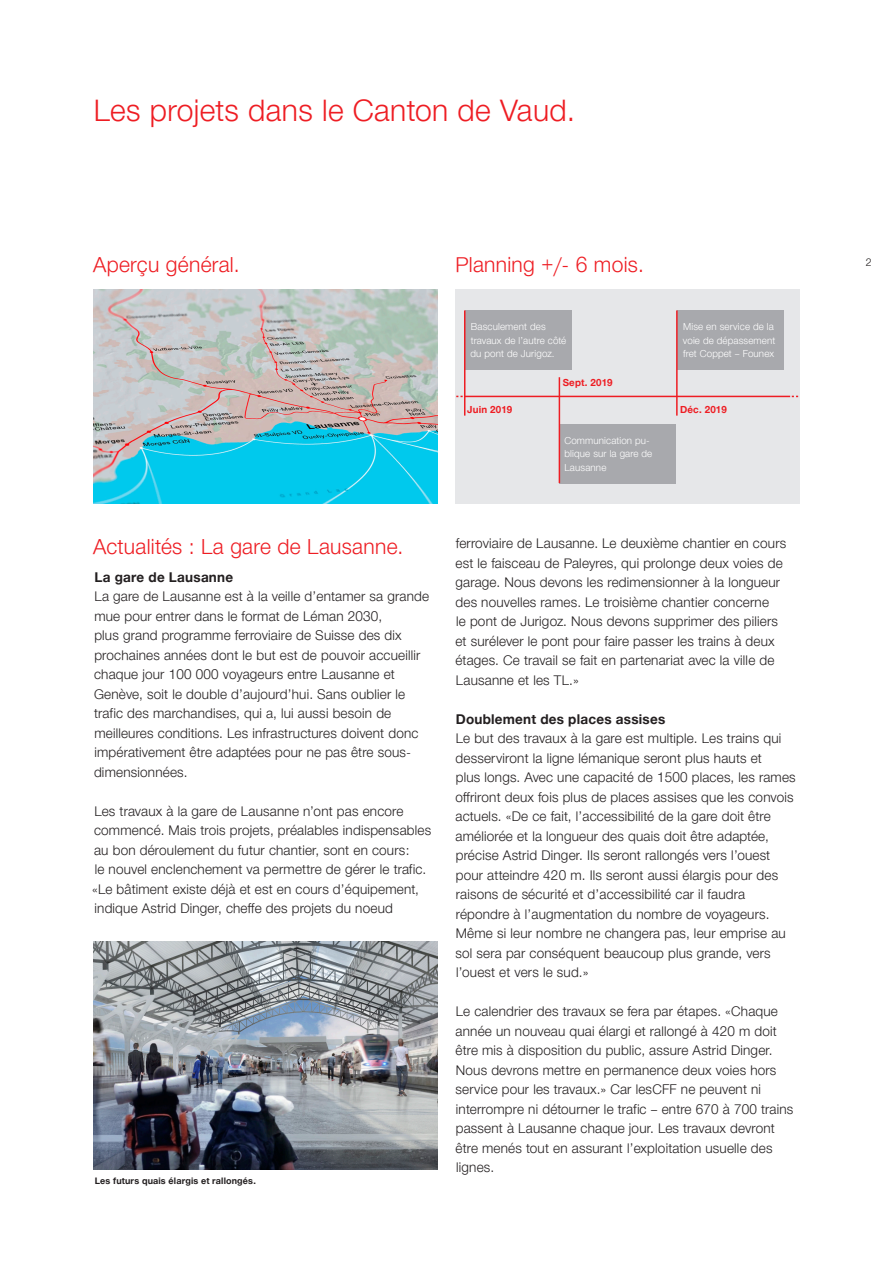
<style>
.page{position:relative;width:893px;height:1263px;background:#fff}
.page>*{position:absolute;margin:0;border:0;box-sizing:border-box;transform-origin:0 0}
.t1{font:300 30px "SBB";letter-spacing:.015em;color:#ee1d23}
.t2{font:300 21px "SBB";letter-spacing:.015em;color:#ee1d23}
.t3{font:300 13.5px/19.5px "SBB";letter-spacing:.015em;color:#231f20}
.t4{font:700 13.5px "SBB";letter-spacing:.015em;color:#231f20}
.t5{font:300 10.5px "SBB";color:#231f20}
.t6{font:300 9.75px/13.5px "SBB";letter-spacing:.015em;color:#fff}
.t7{font:700 9.75px "SBB";letter-spacing:.015em;color:#ee1d23}
.t8{font:700 9px "SBB";letter-spacing:.015em;color:#231f20}
</style>
<div class="page">
<div style="left:455px;top:289px;width:344px;height:215px;background:#e6e7e9"></div>
<hr style="left:464px;top:396px;width:326px;height:1px;background:#ee1d23">
<div style="left:559px;top:424px;width:117px;height:59px;background:#a8a9ad"></div>
<hr style="left:559px;top:377px;width:1px;height:106px;background:#ee1d23">
<div style="left:678px;top:310px;width:106px;height:60px;background:#a8a9ad"></div>
<hr style="left:676px;top:310px;width:2px;height:106px;background:#ee1d23">
<div style="left:466px;top:310px;width:106px;height:60px;background:#a8a9ad"></div>
<hr style="left:464px;top:310px;width:1px;height:106px;background:#ee1d23">
<img style="left:94px;top:289px;width:344px;height:215px">
<img style="left:94px;top:941px;width:344px;height:229px">
<h2 class="t1" style="left:94px;top:89px;width:483px">Les projets dans le Canton de Vaud.</h2>
<h3 class="t2" style="left:93px;top:249px;width:148px">Aperçu général.</h3>
<h3 class="t2" style="left:455px;top:249px;width:190px">Planning +/- 6 mois.</h3>
<p class="t6" style="left:470px;top:319px;width:97px">Basculement des travaux de l’autre côté du pont de Jurigoz.</p>
<p class="t7" style="left:467px;top:403px;width:47px">Juin 2019</p>
<p class="t7" style="left:563px;top:376px;width:52px">Sept. 2019</p>
<p class="t6" style="left:564px;top:433px;width:89px">Communication pu&shy;blique sur la gare de<br>Lausanne</p>
<p class="t6" style="left:683px;top:319px;width:94px">Mise en service de la voie de dépassement fret Coppet – Founex</p>
<p class="t7" style="left:680px;top:403px;width:48px">Déc. 2019</p>
<h3 class="t2" style="left:93px;top:531px;width:312px">Actualités : La gare de Lausanne.</h3>
<h4 class="t4" style="left:94px;top:567px;width:140px">La gare de Lausanne</h4>
<p class="t3" style="left:94px;top:586px;width:337px">La gare de Lausanne est à la veille d’entamer sa grande mue pour entrer dans le format de Léman 2030,<br>plus grand programme ferroviaire de Suisse des dix prochaines années dont le but est de pouvoir accueillir chaque jour 100 000 voyageurs entre Lausanne et Genève, soit le double d’aujourd’hui. Sans oublier le trafic des marchandises, qui a, lui aussi besoin de meilleures conditions. Les infrastructures doivent donc impérativement être adaptées pour ne pas être sous&shy;dimensionnées.</p>
<p class="t3" style="left:92px;top:800px;width:341px">Les travaux à la gare de Lausanne n’ont pas encore commencé. Mais trois projets, préalables indispensables au bon déroulement du futur chantier, sont en cours:<br>le nouvel enclenchement va permettre de gérer le trafic. «Le bâtiment existe déjà et est en cours d’équipement, indique Astrid Dinger, cheffe des projets du noeud</p>
<p class="t8" style="left:95px;top:1174px;width:163px">Les futurs quais élargis et rallongés.</p>
<p class="t3" style="left:455px;top:533px;width:332px">ferroviaire de Lausanne. Le deuxième chantier en cours est le faisceau de Paleyres, qui prolonge deux voies de garage. Nous devons les redimensionner à la longueur des nouvelles rames. Le troisième chantier concerne<br>le pont de Jurigoz. Nous devons supprimer des piliers et surélever le pont pour faire passer les trains à deux étages. Ce travail se fait en partenariat avec la ville de Lausanne et les TL.»</p>
<h4 class="t4" style="left:456px;top:709px;width:211px">Doublement des places assises</h4>
<p class="t3" style="left:455px;top:728px;width:342px">Le but des travaux à la gare est multiple. Les trains qui desserviront la ligne lémanique seront plus hauts et<br>plus longs. Avec une capacité de 1500 places, les rames offriront deux fois plus de places assises que les convois actuels. «De ce fait, l’accessibilité de la gare doit être améliorée et la longueur des quais doit être adaptée, précise Astrid Dinger. Ils seront rallongés vers l’ouest pour atteindre 420 m. Ils seront aussi élargis pour des raisons de sécurité et d’accessibilité car il faudra répondre à l’augmentation du nombre de voyageurs.<br>Même si leur nombre ne changera pas, leur emprise au sol sera par conséquent beaucoup plus grande, vers l’ouest et vers le sud.»</p>
<p class="t3" style="left:455px;top:1001px;width:339px">Le calendrier des travaux se fera par étapes. «Chaque année un nouveau quai élargi et rallongé à 420 m doit être mis à disposition du public, assure Astrid Dinger.<br>Nous devrons mettre en permanence deux voies hors service pour les travaux.» Car lesCFF ne peuvent ni interrompre ni détourner le trafic – entre 670 à 700 trains passent à Lausanne chaque jour. Les travaux devront être menés tout en assurant l’exploitation usuelle des lignes.</p>
<p class="t5" style="left:866px;top:254px;width:7px">2</p>
</div>
